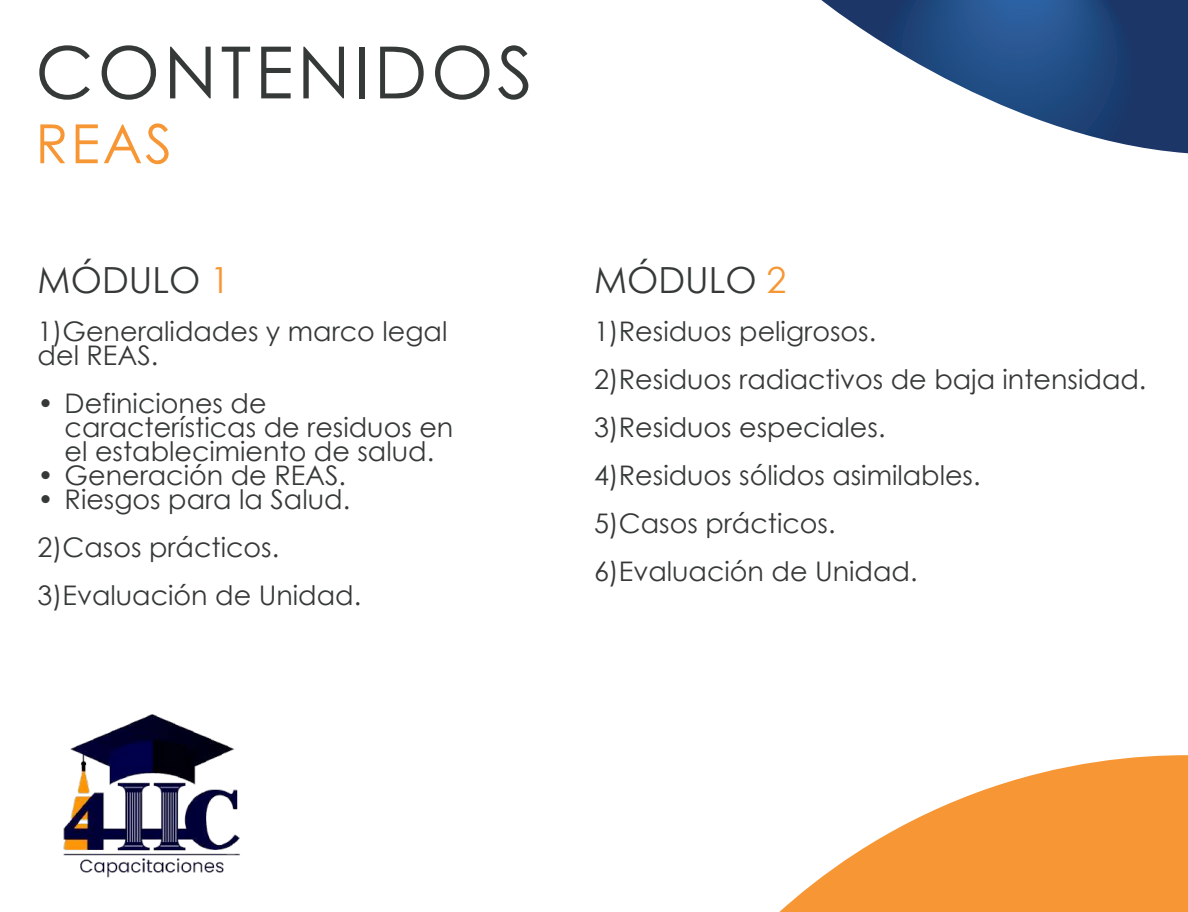
<style>
.page{position:relative;width:1188px;height:912px;background:#fff}
.page>*{position:absolute;margin:0;border:0;box-sizing:border-box;transform-origin:0 0}
.t1{font:72px "Century Gothic";letter-spacing:.05em;color:#353a38}
.t2{font:54px "Century Gothic";color:#f79634}
.t3{font:36px "Century Gothic";color:#353a38}
.t4{font:27px/48px "Century Gothic";color:#353a38}
.s1{color:#f79634}
</style>
<div class="page">
<svg style="left:821px;top:0;width:367px;height:153px"></svg>
<svg style="left:779px;top:755px;width:409px;height:157px;fill:#f79634"></svg>
<img style="left:63px;top:714px;width:177px;height:164px">
<h1 class="t1" style="left:35px;top:22px;width:499px">CONTENIDOS</h1>
<h2 class="t2" style="left:35px;top:106px;width:138px">REAS</h2>
<h3 class="t3" style="left:38px;top:255px;width:194px">MÓDULO <span class="s1">1</span></h3>
<p class="t4" style="left:38px;top:319px;width:411px;line-height:24px">1)Generalidades y marco legal del REAS.</p>
<p class="t4" style="left:65px;top:391px;width:390px;line-height:24px;text-indent:-27px">• Definiciones de características de residuos en el establecimiento de salud.</p>
<p class="t4" style="left:38px;top:451px;width:310px">• Generación de REAS.</p>
<p class="t4" style="left:38px;top:475px;width:325px">• Riesgos para la Salud.<br>2)Casos prácticos.<br>3)Evaluación de Unidad.</p>
<h3 class="t3" style="left:594px;top:255px;width:194px">MÓDULO <span class="s1">2</span></h3>
<p class="t4" style="left:594px;top:307px;width:554px">1)Residuos peligrosos.<br>2)Residuos radiactivos de baja intensidad.<br>3)Residuos especiales.<br>4)Residuos sólidos asimilables.<br>5)Casos prácticos.<br>6)Evaluación de Unidad.</p>
</div>
